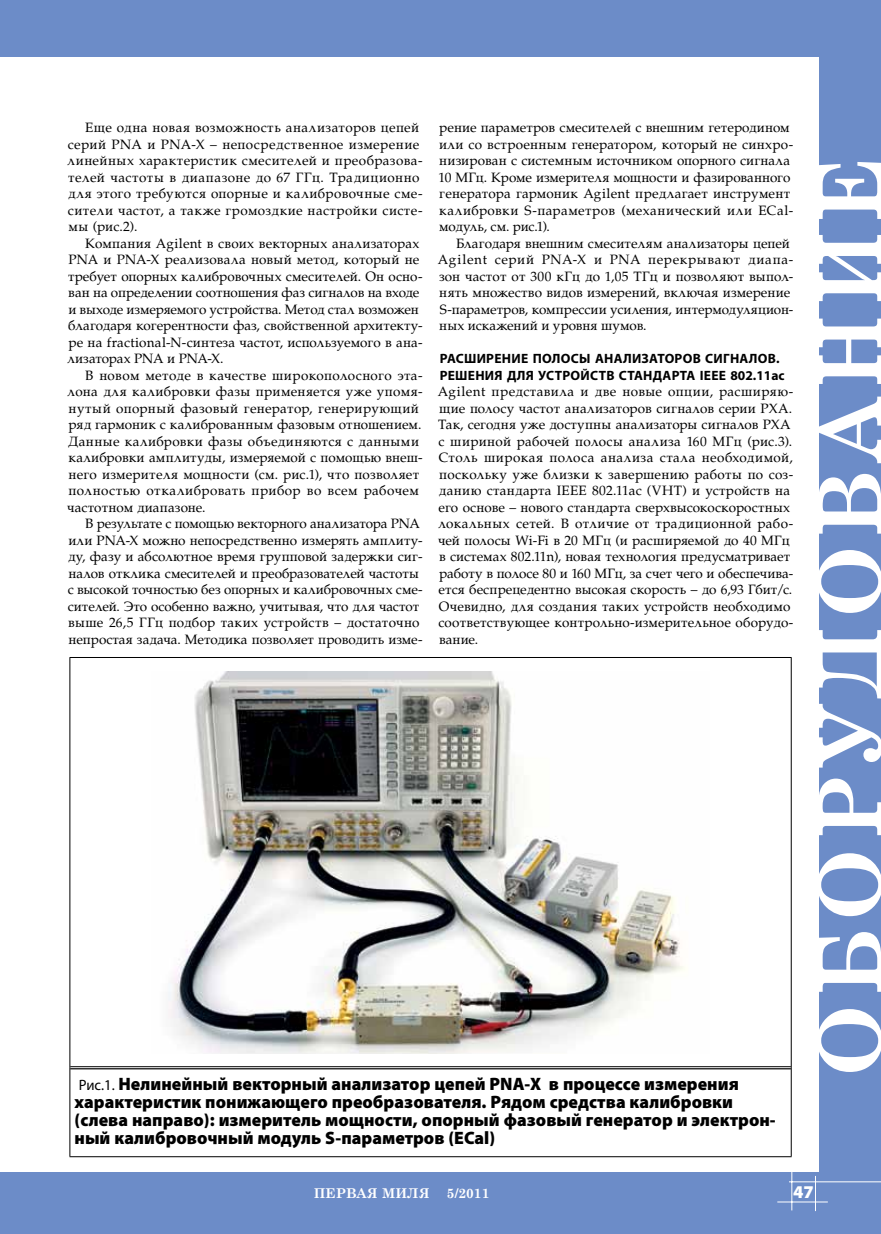
<style>
.page{position:relative;width:881px;height:1234px;background:#fff}
.page>*{position:absolute;margin:0;border:0;box-sizing:border-box;transform-origin:0 0}
.t1{font:700 86.4px "Century Schoolbook";letter-spacing:.1em;color:#fff}
.t2{font:900 18px/18px "Myriad Pro";color:#000}
.t3{font:900 18px "Myriad Pro";color:#fff}
.t4{font:13.5px/16.5px "AG Palatial C";letter-spacing:.01em;color:#000}
.t5{font:13.5px/16.5px "AG Palatial C";letter-spacing:.035em;color:#000}
.t6{font:700 13.5px/16.5px "Myriad Pro";letter-spacing:.02em;color:#000}
.t7{font:700 13.5px "Century Schoolbook";color:#fff}
.s1{font-weight:400;font-size:15px}
</style>
<div class="page">
<hr style="left:69px;top:657px;width:722px;height:1px;background:#000">
<hr style="left:69px;top:657px;width:1px;height:410px;background:#000">
<hr style="left:790px;top:657px;width:1px;height:410px;background:#000">
<hr style="left:69px;top:1067px;width:1px;height:88px;background:#000">
<hr style="left:790px;top:1067px;width:1px;height:88px;background:#000">
<hr style="left:69px;top:1155px;width:722px;height:1px;background:#000">
<hr style="left:70px;top:1066px;width:720px;height:1px;background:#000">
<hr style="left:70px;top:1067px;width:720px;height:2px;background:#000">
<img style="left:168px;top:671px;width:517px;height:382px">
<div style="left:0;top:0;width:880px;height:57px;background:#6c8cc8"></div>
<div style="left:819px;top:0;width:61px;height:1233px;background:#6c8cc8"></div>
<div style="left:0;top:1172px;width:880px;height:61px;background:#6c8cc8"></div>
<hr style="left:777px;top:1201px;width:50px;height:1px;background:#fff">
<hr style="left:791px;top:1171px;width:1px;height:39px;background:#fff">
<hr style="left:814px;top:1175px;width:1px;height:35px;background:#fff">
<hr style="left:788px;top:1181px;width:92px;height:1px;background:#fff">
<p class="t5" style="left:68px;top:119px;width:356px;text-indent:18px">Еще одна новая возможность анализаторов цепей серий PNA и PNA-X – непосредственное измерение линейных характеристик смесителей и преобразова&shy;телей частоты в диапазоне до 67 ГГц. Традиционно для этого требуются опорные и калибровочные сме&shy;сители частот, а также громоздкие настройки систе&shy;мы (рис.2).</p>
<p class="t4" style="left:68px;top:235px;width:356px;text-indent:18px">Компания Agilent в своих векторных анализаторах PNA и PNA-X реализовала новый метод, который не требует опорных калибровочных смесителей. Он осно&shy;ван на определении соотношения фаз сигналов на входе и выходе измеряемого устройства. Метод стал возможен благодаря когерентности фаз, свойственной архитекту&shy;ре на fractional-N-синтеза частот, используемого в ана&shy;лизаторах PNA и PNA-X.</p>
<p class="t4" style="left:67px;top:367px;width:356px;text-indent:18px">В новом методе в качестве широкополосного эта&shy;лона для калибровки фазы применяется уже упомя&shy;нутый опорный фазовый генератор, генерирующий ряд гармоник с калиброванным фазовым отношением.<br>Данные калибровки фазы объединяются с данными калибровки амплитуды, измеряемой с помощью внеш&shy;него измерителя мощности (см. рис.1), что позволяет полностью откалибровать прибор во всем рабочем частотном диапазоне.</p>
<p class="t4" style="left:68px;top:515px;width:356px;text-indent:18px">В результате с помощью векторного анализатора PNA или PNA-X можно непосредственно измерять амплиту&shy;ду, фазу и абсолютное время групповой задержки сиг&shy;налов отклика смесителей и преобразователей частоты с высокой точностью без опорных и калибровочных сме&shy;сителей. Это особенно важно, учитывая, что для частот выше 26,5 ГГц подбор таких устройств – достаточно непростая задача. Методика позволяет проводить изме-</p>
<p class="t4" style="left:438px;top:119px;width:356px">рение параметров смесителей с внешним гетеродином или со встроенным генератором, который не синхро&shy;низирован с системным источником опорного сигнала 10 МГц. Кроме измерителя мощности и фазированного генератора гармоник Agilent предлагает инструмент калибровки S-параметров (механический или ECal&shy;модуль, см. рис.1).</p>
<p class="t4" style="left:437px;top:235px;width:357px;text-indent:18px">Благодаря внешним смесителям анализаторы цепей Agilent серий PNA-X и PNA перекрывают диапа&shy;зон частот от 300 кГц до 1,05 ТГц и позволяют выпол&shy;нять множество видов измерений, включая измерение S-параметров, компрессии усиления, интермодуляцион&shy;ных искажений и уровня шумов.</p>
<p class="t6" style="left:439px;top:350px;width:346px">Расширение полосы анализаторов сигналов.<br>Решения для устройств стандарта IEEE 802.11ac</p>
<p class="t4" style="left:437px;top:383px;width:357px">Agilent представила и две новые опции, расширяю&shy;щие полосу частот анализаторов сигналов серии PХA.<br>Так, сегодня уже доступны анализаторы сигналов РХА с шириной рабочей полосы анализа 160 МГц (рис.3).<br>Столь широкая полоса анализа стала необходимой, поскольку уже близки к завершению работы по соз&shy;данию стандарта IEEE 802.11ac (VHT) и устройств на его основе – нового стандарта сверхвысокоскоростных локальных сетей. В отличие от традиционной рабо&shy;чей полосы Wi-Fi в 20 МГц (и расширяемой до 40 МГц в системах 802.11n), новая технология предусматривает работу в полосе 80 и 160 МГц, за счет чего и обеспечива&shy;ется беспрецедентно высокая скорость – до 6,93 Гбит/с.<br>Очевидно, для создания таких устройств необходимо соответствующее контрольно-измерительное оборудо&shy;вание.</p>
<p class="t2" style="left:74px;top:1074px;width:702px"><span class="s1">Рис.1.</span> Нелинейный векторный анализатор цепей PNA-X в процессе измерения характеристик понижающего преобразователя. Рядом средства калибровки (слева направо): измеритель мощности, опорный фазовый генератор и электрон&shy;ный калибровочный модуль S-параметров (ECal)</p>
<h1 class="t1" style="left:782px;top:1075px;width:920px;rotate:-90deg">ОБОРУДОВАНИЕ</h1>
<p class="t7" style="left:314px;top:1181px;width:117px">ПЕРВАЯ МИЛЯ</p>
<p class="t7" style="left:446px;top:1181px;width:44px">5/2011</p>
<h2 class="t3" style="left:792px;top:1181px;width:22px">47</h2>
</div>
